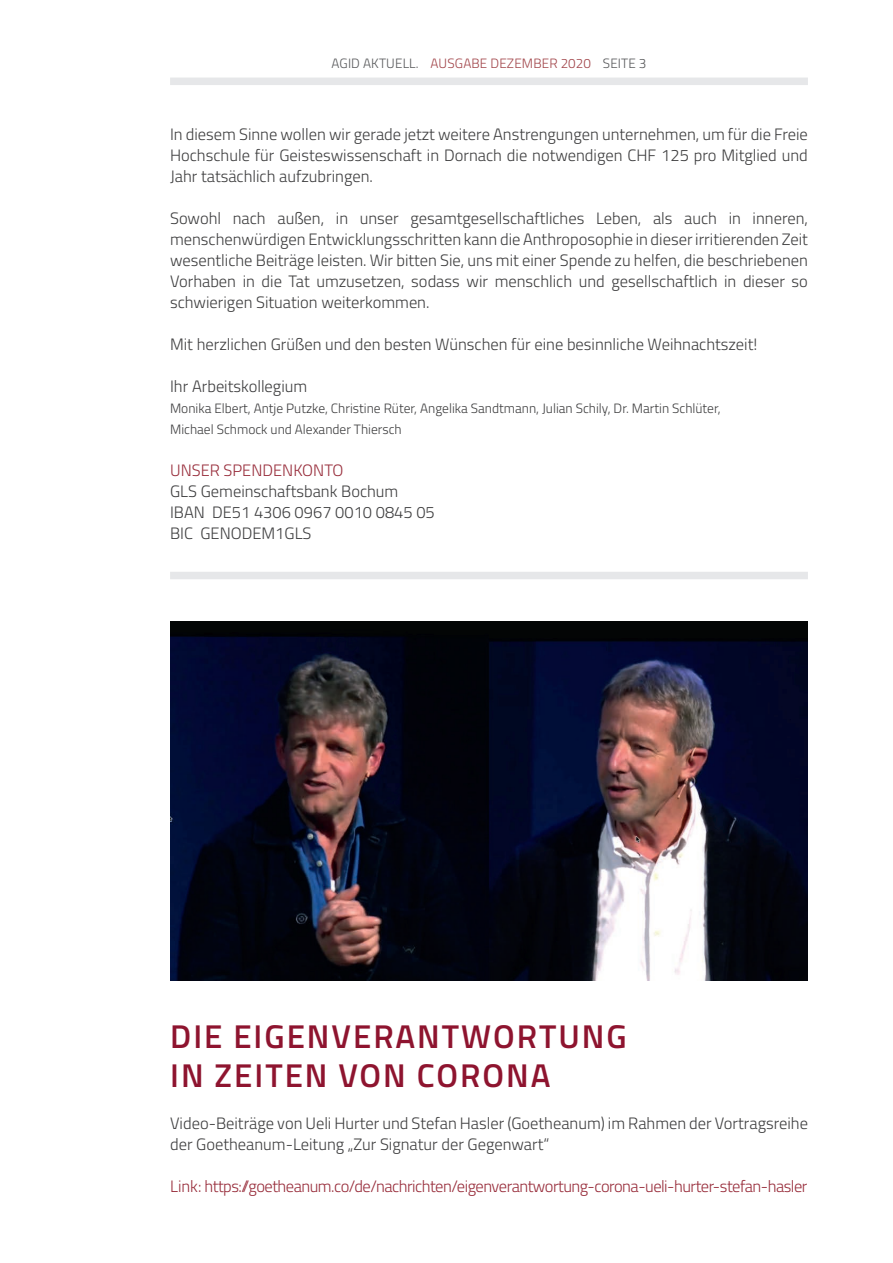
<style>
.page{position:relative;width:893px;height:1263px;background:#fff}
.page>*{position:absolute;margin:0;border:0;box-sizing:border-box;transform-origin:0 0}
.t1{font:600 33px/39.6px "Titillium";letter-spacing:.06em;color:#8e142f}
.t2{font:300 16.5px/21px "Titillium";color:#3e3e3f;text-align:justify}
.t3{font:300 16.5px "Titillium";letter-spacing:-.03em;color:#982d3b}
.t4{font:300 16.5px "Titillium";color:#982d3b}
.t5{font:300 13.5px/21px "Titillium";color:#3e3e3f}
.t6{font:300 13.5px "Titillium";letter-spacing:.01em;color:#a14449}
.s1{color:#57585a}
</style>
<div class="page">
<div style="left:170px;top:78px;width:638px;height:7px;background:#e6e7e9"></div>
<img style="left:170px;top:622px;width:638px;height:358px">
<div style="left:170px;top:572px;width:638px;height:7px;background:#e6e7e9"></div>
<p class="t6" style="left:332px;top:53px;width:316px"><span class="s1">AGID AKTUELL.</span> AUSGABE DEZEMBER 2020 <span class="s1">SEITE 3</span></p>
<p class="t2" style="left:170px;top:123px;width:639px">In diesem Sinne wollen wir gerade jetzt weitere Anstrengungen unternehmen, um für die Freie Hochschule für Geisteswissenschaft in Dornach die notwendigen CHF 125 pro Mitglied und Jahr tatsächlich aufzubringen.</p>
<p class="t2" style="left:170px;top:207px;width:639px">Sowohl nach außen, in unser gesamtgesellschaftliches Leben, als auch in inneren, menschenwürdigen Entwicklungsschritten kann die Anthroposophie in dieser irritierenden Zeit wesentliche Beiträge leisten. Wir bitten Sie, uns mit einer Spende zu helfen, die beschriebenen Vorhaben in die Tat umzusetzen, sodass wir menschlich und gesellschaftlich in dieser so schwierigen Situation weiterkommen.</p>
<p class="t2" style="left:170px;top:333px;width:589px">Mit herzlichen Grüßen und den besten Wünschen für eine besinnliche Weihnachtszeit!</p>
<p class="t2" style="left:170px;top:375px;width:139px">Ihr Arbeitskollegium</p>
<p class="t5" style="left:170px;top:397px;width:552px">Monika Elbert, Antje Putzke, Christine Rüter, Angelika Sandtmann, Julian Schily, Dr. Martin Schlüter,<br>Michael Schmock und Alexander Thiersch</p>
<p class="t4" style="left:170px;top:458px;width:175px">UNSER SPENDENKONTO</p>
<p class="t2" style="left:170px;top:480px;width:266px;text-align:left">GLS Gemeinschaftsbank Bochum<br>IBAN DE51 4306 0967 0010 0845 05<br>BIC GENODEM1GLS</p>
<h1 class="t1" style="left:170px;top:1015px;width:458px">DIE EIGENVERANTWORTUNG<br>IN ZEITEN VON CORONA</h1>
<p class="t2" style="left:170px;top:1112px;width:639px">Video-Beiträge von Ueli Hurter und Stefan Hasler (Goetheanum) im Rahmen der Vortragsreihe der Goetheanum-Leitung „Zur Signatur der Gegenwart“</p>
<p class="t3" style="left:170px;top:1175px;width:639px">Link: https://goetheanum.co/de/nachrichten/eigenverantwortung-corona-ueli-hurter-stefan-hasler</p>
</div>
